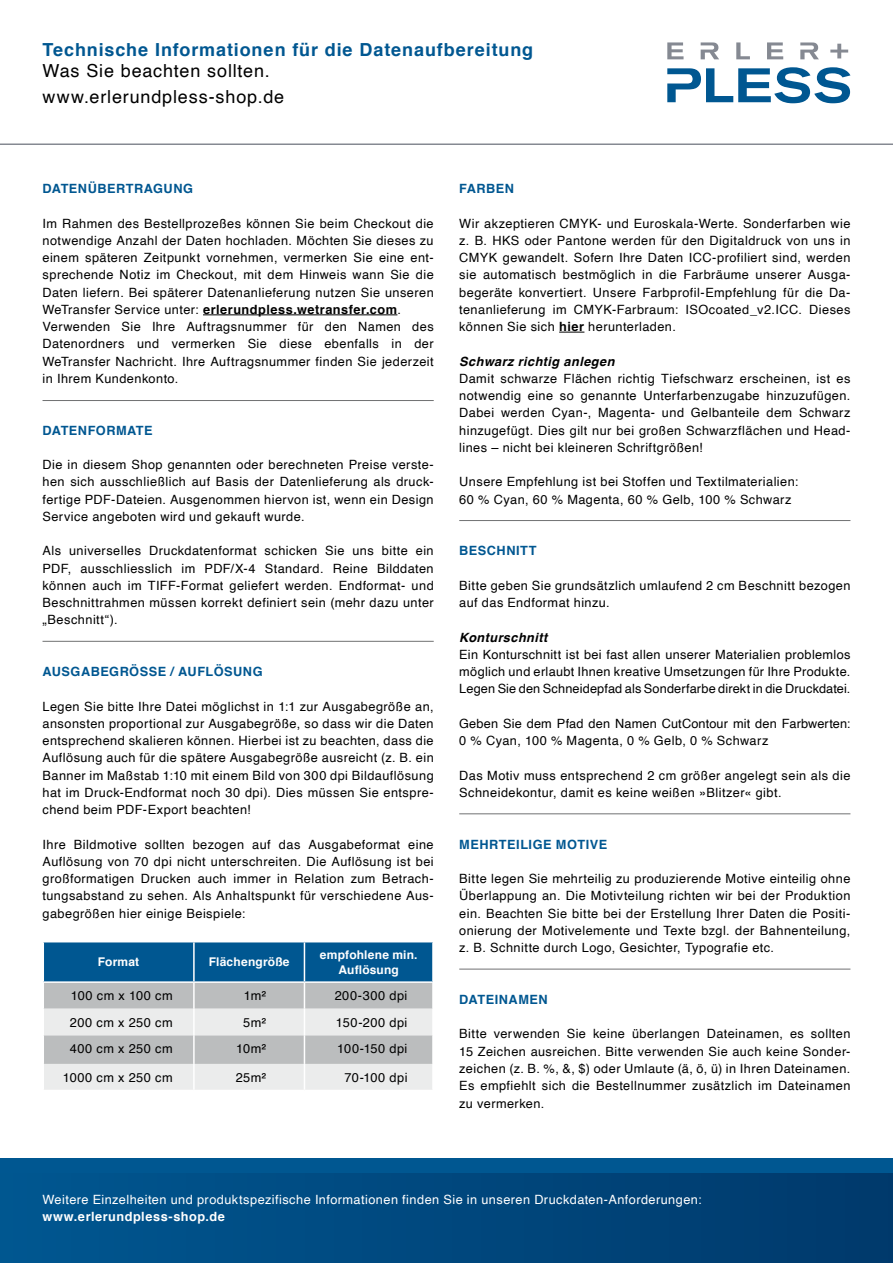
<style>
.page{position:relative;width:893px;height:1263px;background:#fff}
.page>*{position:absolute;margin:0;border:0;box-sizing:border-box;transform-origin:0 0}
.t1{font:18px/25.5px "Helvetica";letter-spacing:.045em;color:#000}
.t2{font:700 18px "Helvetica";letter-spacing:.05em;color:#005791}
.t3{font:12.75px/17.2px "Helvetica";letter-spacing:.035em;color:#000;text-align:justify}
.t4{font:12.75px "Helvetica";letter-spacing:.035em;color:#fff}
.t5{font:700 12.75px "Helvetica";letter-spacing:.04em;color:#005791}
.t6{font:12.75px/17.2px "Helvetica";letter-spacing:.01em;color:#000}
.t7{font:italic 700 12.75px "Helvetica";letter-spacing:.035em;color:#000}
.t8{font:700 12.75px "Helvetica";letter-spacing:.04em;color:#fff}
.t9{font:700 12px/14.4px "Helvetica";letter-spacing:.015em;color:#fff;text-align:center}
.s1{font-weight:700}
</style>
<div class="page">
<div style="left:0;top:1167px;width:893px;height:96px;background:linear-gradient(to right,#005790,#00396b)"></div>
<div style="left:451px;top:1191px;width:442px;height:72px;background:#004074"></div>
<div style="left:0;top:1158px;width:893px;height:15px;background:#005791"></div>
<hr style="left:203px;top:315px;width:194px;height:1px;background:#000">
<hr style="left:43px;top:400px;width:391px;height:1px;background:#707172">
<hr style="left:43px;top:641px;width:391px;height:1px;background:#707172">
<svg style="left:43px;top:942px;width:390px;height:148px;background:#9db4c4"></svg>
<hr style="left:432px;top:1064px;width:2px;height:26px;background:#fff">
<svg style="left:559px;top:332px;width:25px;height:1px"></svg>
<hr style="left:459px;top:520px;width:391px;height:1px;background:#707172">
<hr style="left:459px;top:813px;width:391px;height:1px;background:#707172">
<hr style="left:459px;top:969px;width:391px;height:1px;background:#707172">
<svg style="left:667px;top:67px;width:183px;height:36px"></svg>
<svg style="left:667px;top:42px;width:16px;height:17px"></svg>
<svg style="left:736px;top:42px;width:14px;height:17px"></svg>
<svg style="left:767px;top:42px;width:16px;height:17px"></svg>
<svg style="left:701px;top:42px;width:18px;height:17px"></svg>
<svg style="left:800px;top:42px;width:19px;height:17px"></svg>
<svg style="left:830px;top:44px;width:18px;height:14px"></svg>
<hr style="left:0;top:143px;width:893px;height:2px;background:#858992">
<h1 class="t2" style="left:43px;top:35px;width:492px">Technische Informationen für die Datenaufbereitung</h1>
<h1 class="t1" style="left:43px;top:59px;width:243px">Was Sie beachten sollten. www.erlerundpless-shop.de</h1>
<p class="t5" style="left:43px;top:178px;width:152px">DATENÜBERTRAGUNG</p>
<p class="t3" style="left:43px;top:215px;width:393px;text-align:left">Im Rahmen des Bestellprozeßes können Sie beim Checkout die notwendige Anzahl der Daten hochladen. Möchten Sie dieses zu einem späteren Zeitpunkt vornehmen, vermerken Sie eine ent&shy;sprechende Notiz im Checkout, mit dem Hinweis wann Sie die Daten liefern. Bei späterer Datenanlieferung nutzen Sie unseren WeTransfer Service unter: <span class="s1">erlerundpless.wetransfer.com</span>.<br>Verwenden Sie Ihre Auftragsnummer für den Namen des Datenordners und vermerken Sie diese ebenfalls in der WeTransfer Nachricht. Ihre Auftragsnummer finden Sie jederzeit in Ihrem Kundenkonto.</p>
<p class="t5" style="left:43px;top:420px;width:112px">DATENFORMATE</p>
<p class="t3" style="left:43px;top:456px;width:393px">Die in diesem Shop genannten oder berechneten Preise verste&shy;hen sich ausschließlich auf Basis der Datenlieferung als druck&shy;fertige PDF-Dateien. Ausgenommen hiervon ist, wenn ein Design Service angeboten wird und gekauft wurde.</p>
<p class="t3" style="left:43px;top:543px;width:393px">Als universelles Druckdatenformat schicken Sie uns bitte ein PDF, ausschliesslich im PDF/X-4 Standard. Reine Bilddaten können auch im TIFF-Format geliefert werden. Endformat- und Beschnittrahmen müssen korrekt definiert sein (mehr dazu unter „Beschnitt“).</p>
<p class="t5" style="left:43px;top:661px;width:222px">AUSGABEGRÖSSE / AUFLÖSUNG</p>
<p class="t3" style="left:43px;top:698px;width:393px">Legen Sie bitte Ihre Datei möglichst in 1:1 zur Ausgabegröße an, ansonsten proportional zur Ausgabegröße, so dass wir die Daten entsprechend skalieren können. Hierbei ist zu beachten, dass die Auflösung auch für die spätere Ausgabegröße ausreicht (z. B. ein Banner im Maßstab 1:10 mit einem Bild von 300 dpi Bildauflösung hat im Druck-Endformat noch 30 dpi). Dies müssen Sie entspre&shy;chend beim PDF-Export beachten!</p>
<p class="t3" style="left:43px;top:836px;width:393px">Ihre Bildmotive sollten bezogen auf das Ausgabeformat eine Auflösung von 70 dpi nicht unterschreiten. Die Auflösung ist bei großformatigen Drucken auch immer in Relation zum Betrach&shy;tungsabstand zu sehen. Als Anhaltspunkt für verschiedene Aus&shy;gabegrößen hier einige Beispiele:</p>
<p class="t9" style="left:98px;top:955px;width:43px">Format</p>
<p class="t9" style="left:209px;top:955px;width:82px">Flächengröße</p>
<p class="t9" style="left:320px;top:948px;width:99px">empfohlene min.<br>Auflösung</p>
<p class="t3" style="left:71px;top:987px;width:103px">100 cm x 100 cm</p>
<p class="t3" style="left:244px;top:987px;width:24px">1m²</p>
<p class="t3" style="left:335px;top:987px;width:74px">200-300 dpi</p>
<p class="t3" style="left:70px;top:1014px;width:104px">200 cm x 250 cm</p>
<p class="t3" style="left:243px;top:1014px;width:24px">5m²</p>
<p class="t3" style="left:336px;top:1014px;width:73px">150-200 dpi</p>
<p class="t3" style="left:70px;top:1041px;width:104px">400 cm x 250 cm</p>
<p class="t3" style="left:236px;top:1041px;width:32px">10m²</p>
<p class="t3" style="left:337px;top:1041px;width:72px">100-150 dpi</p>
<p class="t3" style="left:63px;top:1069px;width:111px">1000 cm x 250 cm</p>
<p class="t3" style="left:236px;top:1069px;width:32px">25m²</p>
<p class="t3" style="left:344px;top:1069px;width:65px">70-100 dpi</p>
<p class="t5" style="left:459px;top:178px;width:56px">FARBEN</p>
<p class="t3" style="left:459px;top:215px;width:393px">Wir akzeptieren CMYK- und Euroskala-Werte. Sonderfarben wie z. B. HKS oder Pantone werden für den Digitaldruck von uns in CMYK gewandelt. Sofern Ihre Daten ICC-profiliert sind, werden sie automatisch bestmöglich in die Farbräume unserer Ausga&shy;begeräte konvertiert. Unsere Farbprofil-Empfehlung für die Da&shy;tenanlieferung im CMYK-Farbraum: ISOcoated_v2.ICC. Dieses können Sie sich <span class="s1">hier</span> herunterladen.</p>
<p class="t7" style="left:459px;top:351px;width:157px">Schwarz richtig anlegen</p>
<p class="t3" style="left:459px;top:370px;width:393px">Damit schwarze Flächen richtig Tiefschwarz erscheinen, ist es notwendig eine so genannte Unterfarbenzugabe hinzuzufügen.<br>Dabei werden Cyan-, Magenta- und Gelbanteile dem Schwarz hinzugefügt. Dies gilt nur bei großen Schwarzflächen und Head&shy;lines – nicht bei kleineren Schriftgrößen!</p>
<p class="t3" style="left:459px;top:474px;width:341px">Unsere Empfehlung ist bei Stoffen und Textilmaterialien:<br>60 % Cyan, 60 % Magenta, 60 % Gelb, 100 % Schwarz</p>
<p class="t5" style="left:459px;top:541px;width:79px">BESCHNITT</p>
<p class="t3" style="left:459px;top:577px;width:393px">Bitte geben Sie grundsätzlich umlaufend 2 cm Beschnitt bezogen auf das Endformat hinzu.</p>
<p class="t7" style="left:459px;top:627px;width:90px">Konturschnitt</p>
<p class="t3" style="left:459px;top:646px;width:393px">Ein Konturschnitt ist bei fast allen unserer Materialien problemlos möglich und erlaubt Ihnen kreative Umsetzungen für Ihre Produkte.<br>Legen Sie den Schneidepfad als Sonderfarbe direkt in die Druckdatei.</p>
<p class="t6" style="left:459px;top:715px;width:393px">Geben Sie dem Pfad den Namen CutContour mit den Farbwerten:<br>0 % Cyan, 100 % Magenta, 0 % Gelb, 0 % Schwarz</p>
<p class="t3" style="left:459px;top:767px;width:393px">Das Motiv muss entsprechend 2 cm größer angelegt sein als die<br>Schneidekontur, damit es keine weißen »Blitzer« gibt.</p>
<p class="t5" style="left:459px;top:834px;width:150px">MEHRTEILIGE MOTIVE</p>
<p class="t3" style="left:459px;top:870px;width:393px">Bitte legen Sie mehrteilig zu produzierende Motive einteilig ohne Überlappung an. Die Motivteilung richten wir bei der Produktion ein. Beachten Sie bitte bei der Erstellung Ihrer Daten die Positi&shy;onierung der Motivelemente und Texte bzgl. der Bahnenteilung, z. B. Schnitte durch Logo, Gesichter, Typografie etc.</p>
<p class="t5" style="left:459px;top:989px;width:90px">DATEINAMEN</p>
<p class="t3" style="left:459px;top:1026px;width:393px">Bitte verwenden Sie keine überlangen Dateinamen, es sollten 15 Zeichen ausreichen. Bitte verwenden Sie auch keine Sonder&shy;zeichen (z. B. %, &amp;, $) oder Umlaute (ä, ö, ü) in Ihren Dateinamen.<br>Es empfiehlt sich die Bestellnummer zusätzlich im Dateinamen zu vermerken.</p>
<p class="t4" style="left:43px;top:1189px;width:661px">Weitere Einzelheiten und produktspezifische Informationen finden Sie in unseren Druckdaten-Anforderungen:</p>
<p class="t8" style="left:43px;top:1206px;width:184px">www.erlerundpless-shop.de</p>
</div>
